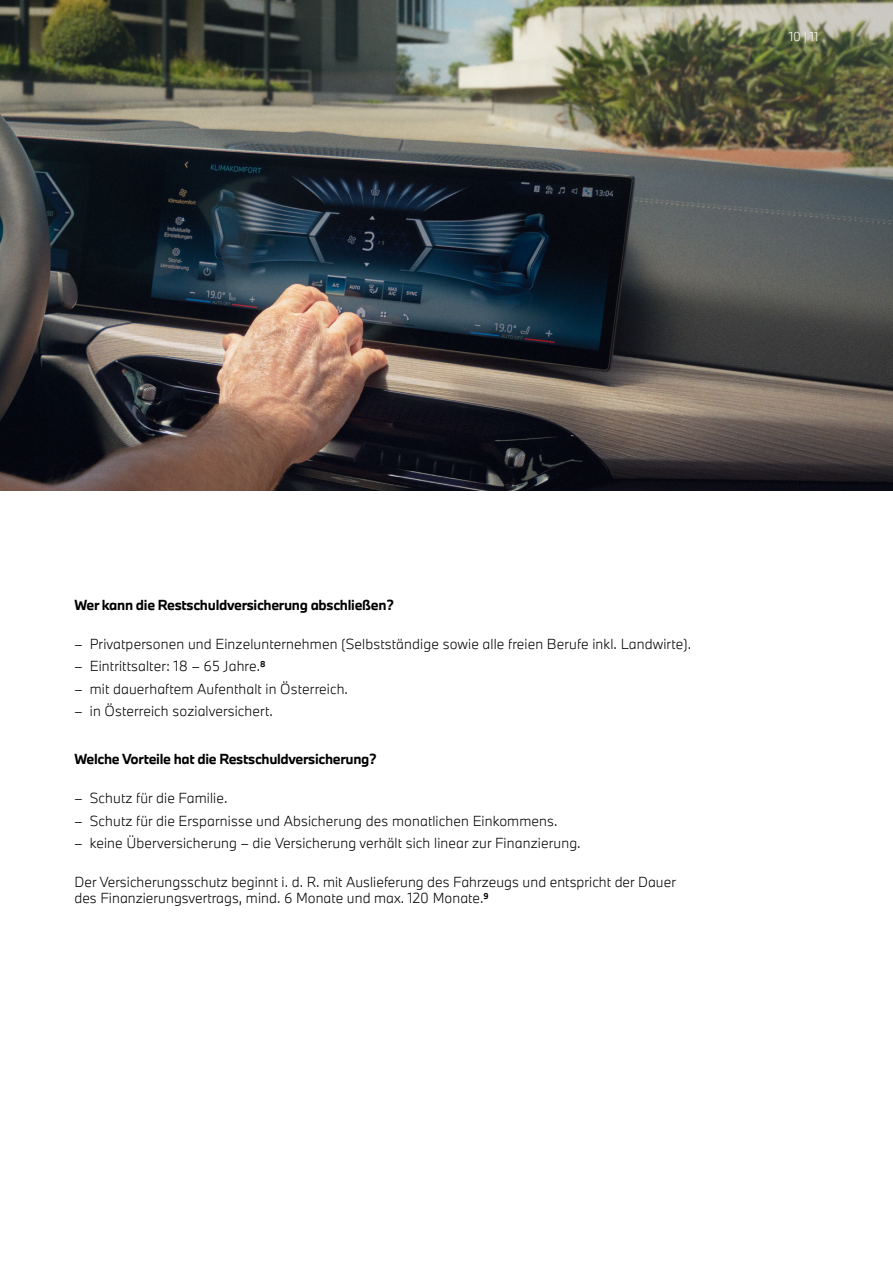
<style>
.page{position:relative;width:893px;height:1263px;background:#fff}
.page>*{position:absolute;margin:0;border:0;box-sizing:border-box;transform-origin:0 0}
.t1{font:300 13.5px/16.2px "BMW Type Next";letter-spacing:.01em;color:#000}
.t2{font:700 13.5px "BMW Type Next";letter-spacing:-.02em;color:#000}
.t3{font:300 12px "BMW Type Next";color:#fff}
</style>
<div class="page">
<img style="left:0;top:0;width:893px;height:490px">
<p class="t3" style="left:789px;top:28px;width:31px">10 | 11</p>
<p class="t2" style="left:74px;top:596px;width:321px">Wer kann die Restschuldversicherung abschließen?</p>
<p class="t1" style="left:74px;top:635px;width:618px">– Privatpersonen und Einzelunternehmen (Selbstständige sowie alle freien Berufe inkl. Landwirte).</p>
<p class="t1" style="left:74px;top:658px;width:193px">– Eintrittsalter: 18 – 65 Jahre.<sup>8</sup></p>
<p class="t1" style="left:74px;top:680px;width:275px">– mit dauerhaftem Aufenthalt in Österreich.</p>
<p class="t1" style="left:74px;top:703px;width:200px">– in Österreich sozialversichert.</p>
<p class="t2" style="left:74px;top:750px;width:304px">Welche Vorteile hat die Restschuldversicherung?</p>
<p class="t1" style="left:74px;top:790px;width:155px">– Schutz für die Familie.</p>
<p class="t1" style="left:74px;top:812px;width:485px">– Schutz für die Ersparnisse und Absicherung des monatlichen Einkommens.</p>
<p class="t1" style="left:74px;top:835px;width:508px">– keine Überversicherung – die Versicherung verhält sich linear zur Finanzierung.</p>
<p class="t1" style="left:74px;top:873px;width:603px">Der Versicherungsschutz beginnt i. d. R. mit Auslieferung des Fahrzeugs und entspricht der Dauer des Finanzierungsvertrags, mind. 6 Monate und max. 120 Monate.<sup>9</sup></p>
</div>
